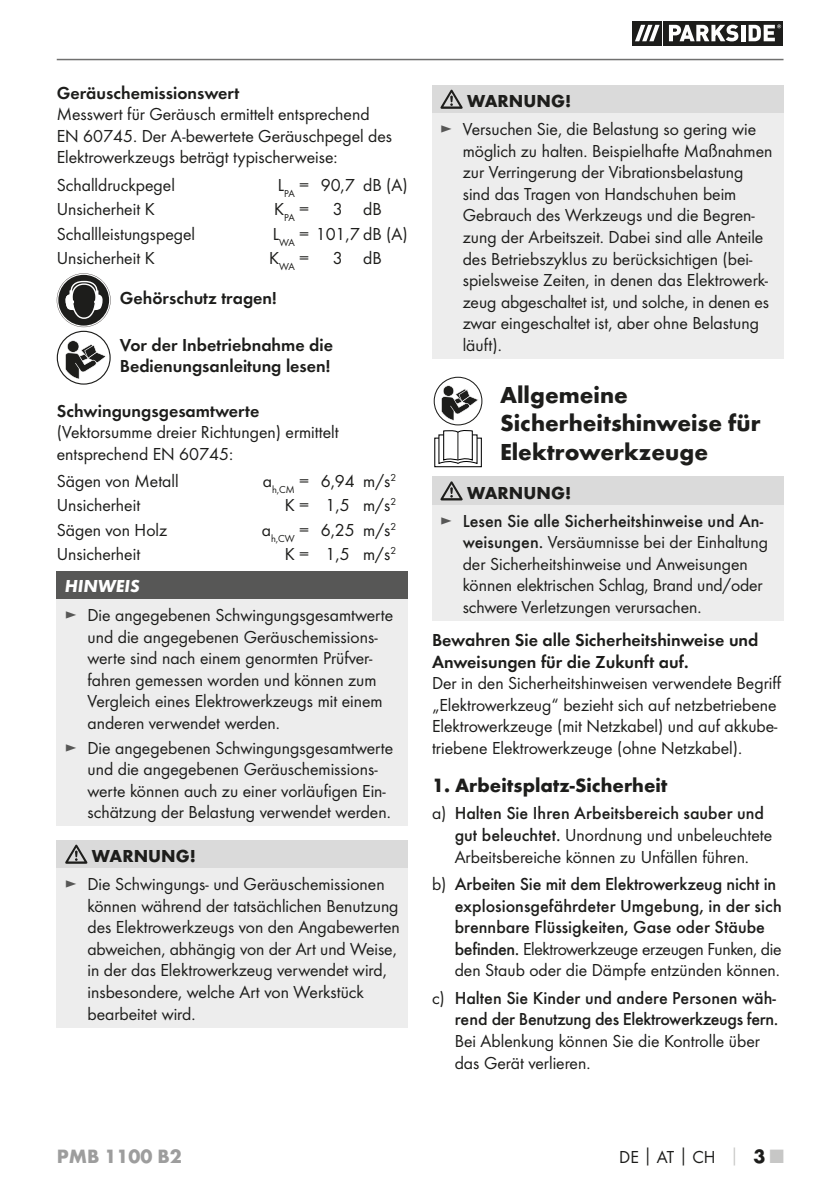
<style>
.page{position:relative;width:840px;height:1191px;background:#fff}
.page>*{position:absolute;margin:0;border:0;box-sizing:border-box;transform-origin:0 0}
.t1{font:700 24px/28.8px "Futura";color:#1d1d1b}
.t2{font:700 20px "Futura";color:#1d1d1b}
.t3{font:700 20px "Futura";color:#9d9d9d}
.t4{font:18px/21.6px "Futura Boo";color:#1d1d1b}
.t5{font:500 18px/21.6px "Futura";color:#1d1d1b}
.t6{font:18px/21.6px "Futura Dem";color:#1d1d1b}
.t7{font:700 18px "Futura";color:#1d1d1b}
.t8{font:italic 700 18px "Futura";color:#fff}
.s1{color:#575756}
.s2{font-weight:700}
.s3{font-family:"Futura Boo";font-weight:400;color:#575756}
.s4{font-family:"Futura";font-weight:500}
.s5{font-family:"Futura Boo";font-weight:400}
.s6{font-family:"Futura";font-weight:700}
.s7{font-family:"Futura";font-weight:700;color:#c7c7c6}
.s8{font-family:"Futura";font-weight:700;font-size:20px}
.s9{font-family:"Futura";font-weight:700;font-size:20px;color:#c7c7c6}
</style>
<div class="page">
<hr style="left:57px;top:59px;width:726px;height:1px;background:#70706f">
<svg style="left:661px;top:21px;width:1px;height:24px"></svg>
<svg style="left:632px;top:21px;width:29px;height:24px"></svg>
<svg style="left:663px;top:21px;width:119px;height:24px"></svg>
<svg style="left:634px;top:25px;width:25px;height:16px"></svg>
<svg style="left:668px;top:25px;width:70px;height:16px"></svg>
<svg style="left:740px;top:25px;width:4px;height:16px"></svg>
<svg style="left:748px;top:24px;width:32px;height:17px"></svg>
<svg style="left:57px;top:273px;width:54px;height:54px"></svg>
<svg style="left:57px;top:331px;width:53px;height:53px"></svg>
<div style="left:57px;top:331px;width:54px;height:53px;border:1px solid #1d1d1b;border-radius:50%"></div>
<svg style="left:65px;top:340px;width:41px;height:39px"></svg>
<div style="left:57px;top:571px;width:351px;height:28px;background:#575756"></div>
<div style="left:57px;top:599px;width:351px;height:227px;background:#ededed"></div>
<div style="left:57px;top:840px;width:351px;height:28px;background:#dadada"></div>
<div style="left:57px;top:868px;width:351px;height:159px;background:#ededed"></div>
<svg style="left:65px;top:844px;width:22px;height:19px"></svg>
<div style="left:432px;top:85px;width:350px;height:28px;background:#dadada"></div>
<div style="left:432px;top:113px;width:350px;height:246px;background:#ededed"></div>
<svg style="left:440px;top:90px;width:22px;height:19px"></svg>
<div style="left:434px;top:437px;width:47px;height:30px;border:1px solid #000"></div>
<svg style="left:437px;top:430px;width:41px;height:34px"></svg>
<svg style="left:434px;top:377px;width:47px;height:48px"></svg>
<div style="left:433px;top:377px;width:49px;height:48px;border:1px solid #1d1d1b;border-radius:50%"></div>
<svg style="left:441px;top:385px;width:37px;height:35px"></svg>
<div style="left:432px;top:477px;width:350px;height:28px;background:#dadada"></div>
<div style="left:432px;top:505px;width:350px;height:116px;background:#ededed"></div>
<svg style="left:440px;top:481px;width:22px;height:19px"></svg>
<p class="t6" style="left:57px;top:83px;width:184px">Geräuschemissionswert</p>
<p class="t4" style="left:57px;top:104px;width:337px">Messwert für Geräusch ermittelt entsprechend<br>EN 60745. Der A-bewertete Geräuschpegel des<br>Elektrowerkzeugs beträgt typischerweise:</p>
<p class="t4" style="left:57px;top:175px;width:120px">Schalldruckpegel</p>
<p class="t4" style="left:278px;top:175px;width:131px">L<sub>PA</sub> = 90,7 dB (A)</p>
<p class="t4" style="left:57px;top:199px;width:99px">Unsicherheit K</p>
<p class="t4" style="left:274px;top:199px;width:37px">K<sub>PA</sub> =</p>
<p class="t4" style="left:332px;top:199px;width:51px">3 dB</p>
<p class="t4" style="left:57px;top:224px;width:140px">Schallleistungspegel</p>
<p class="t4" style="left:273px;top:224px;width:136px">L<sub>WA</sub> = 101,7 dB (A)</p>
<p class="t4" style="left:57px;top:248px;width:99px">Unsicherheit K</p>
<p class="t4" style="left:269px;top:248px;width:42px">K<sub>WA</sub> =</p>
<p class="t4" style="left:332px;top:248px;width:51px">3 dB</p>
<p class="t6" style="left:120px;top:288px;width:158px">Gehörschutz tragen!</p>
<p class="t6" style="left:120px;top:335px;width:215px">Vor der Inbetriebnahme die<br>Bedienungsanleitung lesen!</p>
<p class="t6" style="left:57px;top:400px;width:204px">Schwingungsgesamtwerte</p>
<p class="t4" style="left:57px;top:422px;width:283px">(Vektorsumme dreier Richtungen) ermittelt entsprechend EN 60745:</p>
<p class="t4" style="left:57px;top:471px;width:123px">Sägen von Metall</p>
<p class="t4" style="left:262px;top:471px;width:135px">a<sub>h,CM</sub> = 6,94 m/s<sup>2</sup></p>
<p class="t4" style="left:57px;top:495px;width:85px">Unsicherheit</p>
<p class="t4" style="left:284px;top:495px;width:113px">K = 1,5 m/s<sup>2</sup></p>
<p class="t4" style="left:57px;top:520px;width:112px">Sägen von Holz</p>
<p class="t4" style="left:262px;top:520px;width:136px">a<sub>h,CW</sub> = 6,25 m/s<sup>2</sup></p>
<p class="t4" style="left:57px;top:544px;width:85px">Unsicherheit</p>
<p class="t4" style="left:284px;top:544px;width:113px">K = 1,5 m/s<sup>2</sup></p>
<p class="t8" style="left:65px;top:575px;width:76px">HINWEIS</p>
<p class="t4" style="left:87px;top:605px;width:307px;text-indent:-23px"><span class="s1">►</span> Die angegebenen Schwingungsgesamtwerte und die angegebenen Geräuschemissions&shy;werte sind nach einem genormten Prüfver&shy;fahren gemessen worden und können zum Vergleich eines Elektrowerkzeugs mit einem anderen verwendet werden.</p>
<p class="t4" style="left:87px;top:737px;width:307px;text-indent:-23px"><span class="s1">►</span> Die angegebenen Schwingungsgesamtwerte und die angegebenen Geräuschemissions&shy;werte können auch zu einer vorläufigen Ein&shy;schätzung der Belastung verwendet werden.</p>
<p class="t7" style="left:92px;top:848px;width:105px">WARNUNG!</p>
<p class="t4" style="left:87px;top:874px;width:314px;text-indent:-23px"><span class="s1">►</span> Die Schwingungs- und Geräuschemissionen können während der tatsächlichen Benutzung des Elektrowerkzeugs von den Angabewerten abweichen, abhängig von der Art und Weise, in der das Elektrowerkzeug verwendet wird, insbesondere, welche Art von Werkstück bearbeitet wird.</p>
<p class="t7" style="left:467px;top:94px;width:105px">WARNUNG!</p>
<p class="t4" style="left:462px;top:119px;width:311px;text-indent:-23px"><span class="s1">►</span> Versuchen Sie, die Belastung so gering wie möglich zu halten. Beispielhafte Maßnahmen zur Verringerung der Vibrationsbelastung sind das Tragen von Handschuhen beim Gebrauch des Werkzeugs und die Begren&shy;zung der Arbeitszeit. Dabei sind alle Anteile des Betriebszyklus zu berücksichtigen (bei&shy;spielsweise Zeiten, in denen das Elektrowerk&shy;zeug abgeschaltet ist, und solche, in denen es zwar eingeschaltet ist, aber ohne Belastung läuft).</p>
<h1 class="t1" style="left:500px;top:382px;width:262px">Allgemeine<br>Sicherheitshinweise für<br>Elektrowerkzeuge</h1>
<p class="t5" style="left:440px;top:480px;width:324px;line-height:27.6px;text-indent:27px"><span class="s2">WARNUNG!<br></span><span class="s3">►</span> Lesen Sie alle Sicherheitshinweise und An-</p>
<p class="t4" style="left:462px;top:532px;width:306px"><span class="s4">weisungen.</span> Versäumnisse bei der Einhaltung der Sicherheitshinweise und Anweisungen können elektrischen Schlag, Brand und/oder schwere Verletzungen verursachen.</p>
<p class="t6" style="left:432px;top:630px;width:328px">Bewahren Sie alle Sicherheitshinweise und<br>Anweisungen für die Zukunft auf.</p>
<p class="t4" style="left:432px;top:673px;width:350px">Der in den Sicherheitshinweisen verwendete Begriff „Elektrowerkzeug“ bezieht sich auf netzbetriebene Elektrowerkzeuge (mit Netzkabel) und auf akkube&shy;triebene Elektrowerkzeuge (ohne Netzkabel).</p>
<p class="t2" style="left:432px;top:777px;width:237px">1. Arbeitsplatz-Sicherheit</p>
<p class="t5" style="left:432px;top:803px;width:333px"><span class="s5">a)</span> Halten Sie Ihren Arbeitsbereich sauber und</p>
<p class="t4" style="left:454px;top:825px;width:319px"><span class="s4">gut beleuchtet.</span> Unordnung und unbeleuchtete<br>Arbeitsbereiche können zu Unfällen führen.</p>
<p class="t5" style="left:454px;top:874px;width:328px;text-indent:-23px"><span class="s5">b)</span> Arbeiten Sie mit dem Elektrowerkzeug nicht in explosionsgefährdeter Umgebung, in der sich brennbare Flüssigkeiten, Gase oder Stäube</p>
<p class="t4" style="left:454px;top:938px;width:328px"><span class="s4">befinden.</span> Elektrowerkzeuge erzeugen Funken, die den Staub oder die Dämpfe entzünden können.</p>
<p class="t5" style="left:432px;top:987px;width:348px;text-align:right"><span class="s5">c)</span> Halten Sie Kinder und andere Personen wäh&shy;rend der Benutzung des Elektrowerkzeugs fern.</p>
<p class="t4" style="left:454px;top:1031px;width:306px">Bei Ablenkung können Sie die Kontrolle über das Gerät verlieren.</p>
<p class="t3" style="left:57px;top:1147px;width:127px">PMB 1100 B2</p>
<p class="t4" style="left:618px;top:1146px;width:166px">DE<span class="s6">│</span>AT<span class="s6">│</span>CH <span class="s7">│</span> <span class="s8">3</span> <span class="s9">■</span></p>
</div>
